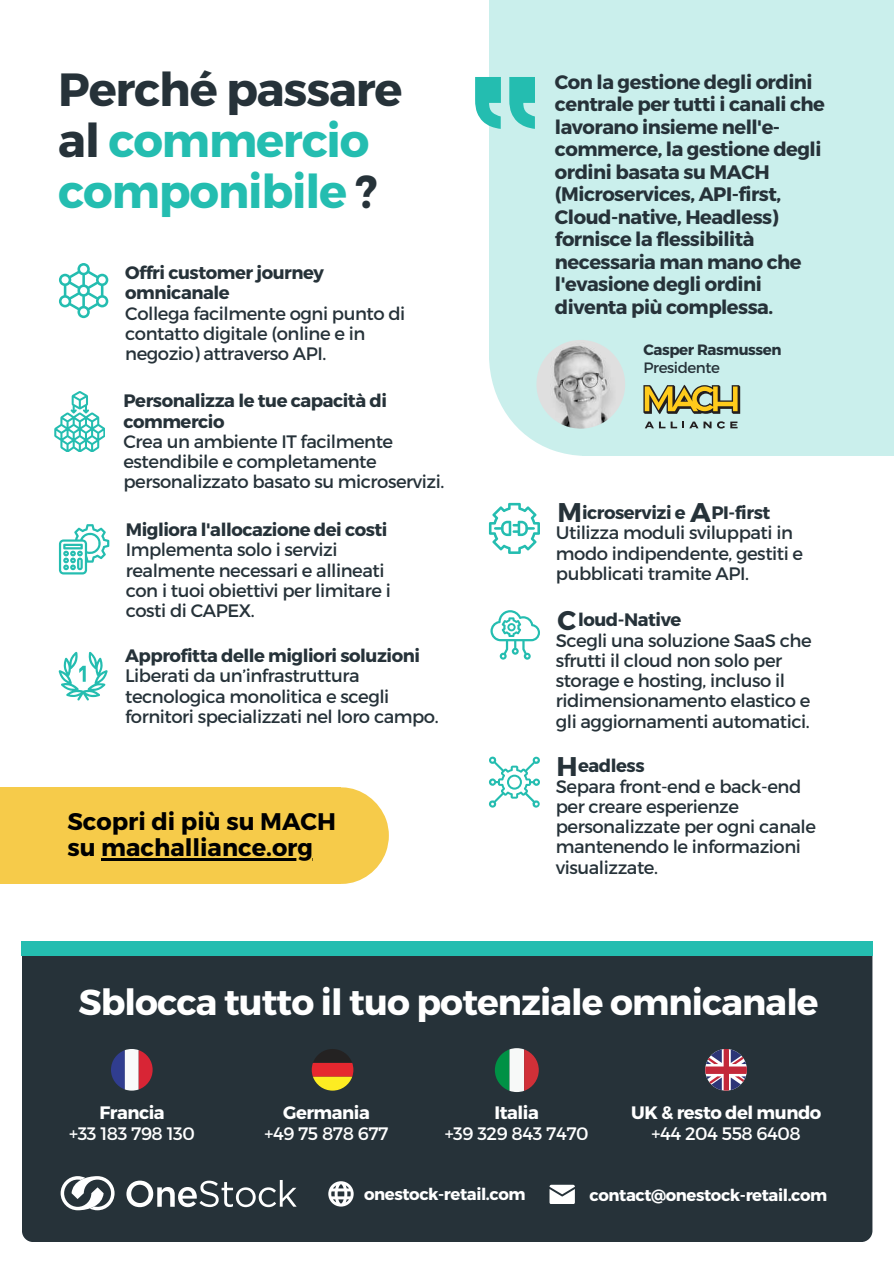
<style>
.page{position:relative;width:894px;height:1264px;background:#fff}
.page>*{position:absolute;margin:0;border:0;box-sizing:border-box;transform-origin:0 0}
.t1{font:700 46.5px/50.7px "Montserrat";letter-spacing:-.025em;color:#24bdb0}
.t2{font:700 36px "Montserrat";letter-spacing:-.025em;color:#fff}
.t3{font:700 27px "Montserrat";color:#263239}
.t4{font:700 24px/25.8px "Montserrat";color:#000}
.t5{font:700 19.5px/22.5px "Montserrat";letter-spacing:-.025em;color:#263239}
.t6{font:18px/20.2px "Montserrat";letter-spacing:-.025em;color:#263239}
.t7{font:700 18px/20.2px "Montserrat";letter-spacing:-.025em;color:#263239}
.t8{font:18px "Montserrat";letter-spacing:-.025em;color:#fff}
.t9{font:700 18px "Montserrat";letter-spacing:-.025em;color:#fff}
.t10{font:700 16.5px "Montserrat";letter-spacing:-.025em;color:#fff}
.t11{font:700 15px "Montserrat";letter-spacing:-.025em;color:#263239}
.t12{font:15px "Montserrat";letter-spacing:-.025em;color:#263239}
.s1{color:#263239}
</style>
<div class="page">
<svg style="left:489px;top:503px;width:50px;height:50px"></svg>
<div style="left:489px;top:0;width:93px;height:456px;background:#caefec"></div>
<div style="left:582px;top:0;width:311px;height:456px;background:#caefec"></div>
<img style="left:536px;top:340px;width:89px;height:88px;border-radius:50%">
<svg style="left:475px;top:77px;width:25px;height:52px"></svg>
<svg style="left:509px;top:77px;width:25px;height:52px"></svg>
<div style="left:22px;top:941px;width:850px;height:300px;background:#263239;border-radius:11px"></div>
<div style="left:21px;top:941px;width:851px;height:14px;background:#24bdb0"></div>
<svg style="left:59px;top:263px;width:49px;height:55px"></svg>
<svg style="left:54px;top:391px;width:51px;height:61px"></svg>
<svg style="left:59px;top:524px;width:50px;height:50px"></svg>
<svg style="left:59px;top:652px;width:49px;height:48px"></svg>
<svg style="left:490px;top:610px;width:50px;height:49px"></svg>
<svg style="left:489px;top:756px;width:50px;height:51px"></svg>
<svg style="left:341px;top:787px;width:48px;height:96px"></svg>
<div style="left:0;top:787px;width:341px;height:96px;background:#f6cb4a"></div>
<hr style="left:101px;top:858px;width:212px;height:2px;background:#000">
<svg style="left:328px;top:1181px;width:25px;height:25px"></svg>
<svg style="left:549px;top:1184px;width:25px;height:19px"></svg>
<svg style="left:111px;top:1049px;width:41px;height:41px"></svg>
<svg style="left:311px;top:1049px;width:42px;height:41px"></svg>
<svg style="left:705px;top:1049px;width:41px;height:41px"></svg>
<svg style="left:494px;top:1048px;width:44px;height:44px"></svg>
<svg style="left:126px;top:1180px;width:170px;height:27px"></svg>
<svg style="left:61px;top:1176px;width:53px;height:34px"></svg>
<svg style="left:645px;top:421px;width:92px;height:7px"></svg>
<svg style="left:643px;top:384px;width:97px;height:30px"></svg>
<h1 class="t1" style="left:58px;top:65px;width:345px"><span class="s1">Perché passare al</span> commercio componibile <span class="s1">?</span></h1>
<p class="t7" style="left:125px;top:263px;width:200px">Offri customer journey omnicanale</p>
<p class="t6" style="left:125px;top:303px;width:281px">Collega facilmente ogni punto di contatto digitale (online e in negozio) attraverso API.</p>
<p class="t7" style="left:123px;top:391px;width:265px">Personalizza le tue capacità di commercio</p>
<p class="t6" style="left:123px;top:431px;width:322px">Crea un ambiente IT facilmente estendibile e completamente personalizzato basato su microservizi.</p>
<p class="t7" style="left:126px;top:520px;width:263px">Migliora l'allocazione dei costi</p>
<p class="t6" style="left:126px;top:540px;width:266px">Implementa solo i servizi realmente necessari e allineati con i tuoi obiettivi per limitare i costi di CAPEX.</p>
<p class="t7" style="left:125px;top:645px;width:296px">Approfitta delle migliori soluzioni</p>
<p class="t6" style="left:125px;top:665px;width:315px">Liberati da un’infrastruttura tecnologica monolitica e scegli fornitori specializzati nel loro campo.</p>
<h3 class="t4" style="left:67px;top:809px;width:270px">Scopri di più su MACH su machalliance.org</h3>
<p class="t5" style="left:554px;top:71px;width:271px">Con la gestione degli ordini centrale per tutti i canali che lavorano insieme nell'e&shy;commerce, la gestione degli ordini basata su MACH (Microservices, API-first,<br>Cloud-native, Headless) fornisce la flessibilità necessaria man mano che l'evasione degli ordini diventa più complessa.</p>
<p class="t11" style="left:643px;top:340px;width:140px">Casper Rasmussen</p>
<p class="t12" style="left:643px;top:358px;width:78px">Presidente</p>
<h3 class="t3" style="left:557px;top:495px;width:26px">M</h3>
<h3 class="t3" style="left:690px;top:495px;width:22px">A</h3>
<p class="t7" style="left:582px;top:503px;width:105px">icroservizi e</p>
<p class="t7" style="left:711px;top:503px;width:60px">PI-first</p>
<p class="t6" style="left:555px;top:523px;width:249px">Utilizza moduli sviluppati in modo indipendente, gestiti e pubblicati tramite API.</p>
<h3 class="t3" style="left:557px;top:604px;width:20px">C</h3>
<p class="t7" style="left:578px;top:610px;width:105px">loud-Native</p>
<p class="t6" style="left:555px;top:630px;width:257px">Scegli una soluzione SaaS che sfrutti il cloud non solo per storage e hosting, incluso il ridimensionamento elastico e gli aggiornamenti automatici.</p>
<h3 class="t3" style="left:556px;top:750px;width:23px">H</h3>
<p class="t7" style="left:578px;top:756px;width:68px">eadless</p>
<p class="t6" style="left:555px;top:776px;width:262px">Separa front-end e back-end per creare esperienze personalizzate per ogni canale mantenendo le informazioni visualizzate.</p>
<h2 class="t2" style="left:78px;top:980px;width:741px">Sblocca tutto il tuo potenziale omnicanale</h2>
<p class="t9" style="left:99px;top:1101px;width:67px">Francia</p>
<p class="t8" style="left:69px;top:1122px;width:127px">+33 183 798 130</p>
<p class="t9" style="left:283px;top:1101px;width:88px">Germania</p>
<p class="t8" style="left:264px;top:1122px;width:125px">+49 75 878 677</p>
<p class="t9" style="left:494px;top:1101px;width:46px">Italia</p>
<p class="t8" style="left:444px;top:1122px;width:145px">+39 329 843 7470</p>
<p class="t9" style="left:631px;top:1101px;width:192px">UK &amp; resto del mundo</p>
<p class="t8" style="left:651px;top:1122px;width:151px">+44 204 558 6408</p>
<p class="t10" style="left:364px;top:1183px;width:163px">onestock-retail.com</p>
<p class="t10" style="left:589px;top:1184px;width:239px">contact@onestock-retail.com</p>
</div>
